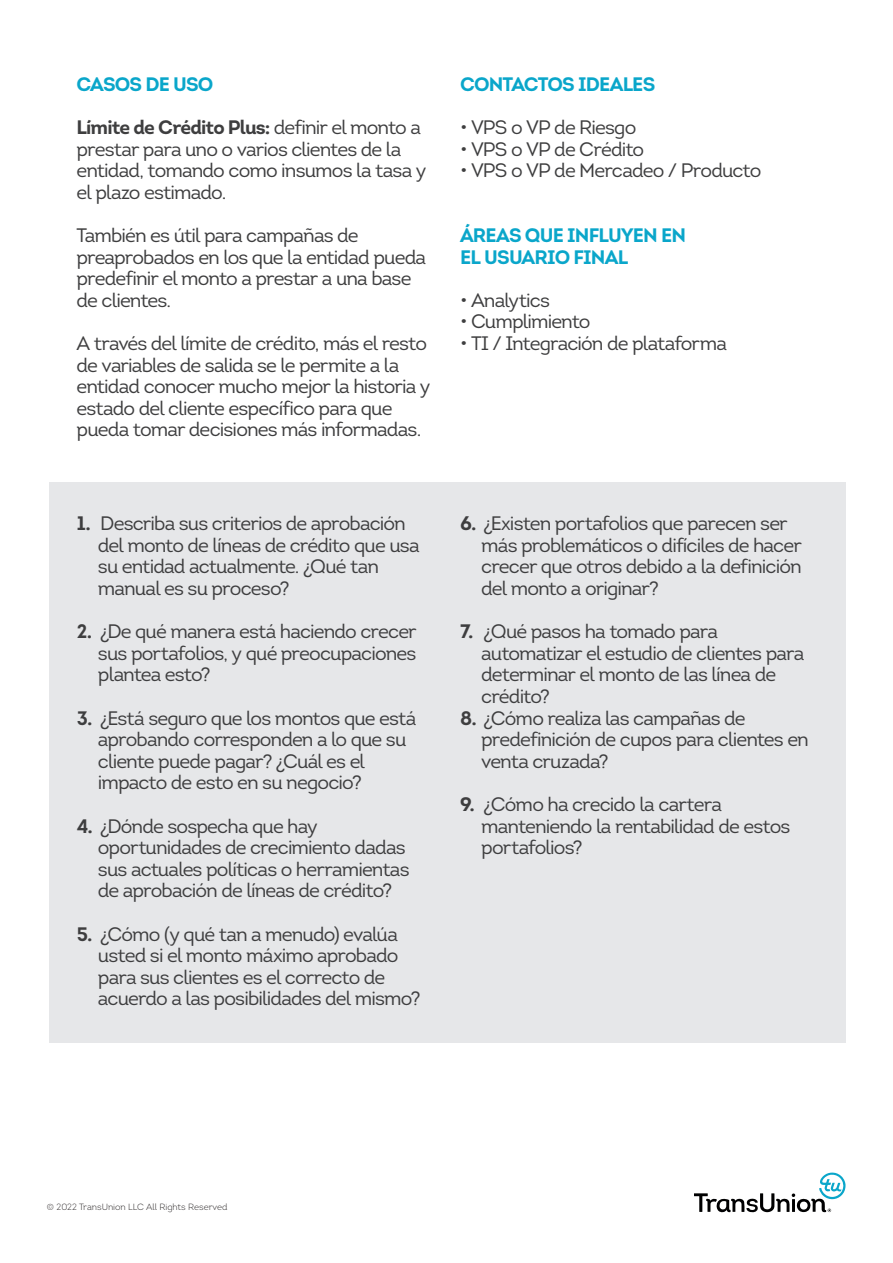
<style>
.page{position:relative;width:893px;height:1263px;background:#fff}
.page>*{position:absolute;margin:0;border:0;box-sizing:border-box;transform-origin:0 0}
.t1{font:19.5px/21.6px "Intro";letter-spacing:-.045em;color:#3e3e3f}
.t2{font:700 19.5px/21.6px "Intro";letter-spacing:-.04em;color:#0aa6ca}
.t3{font:300 9px "Intro";color:#231f20}
.s1{font-weight:700}
</style>
<div class="page">
<div style="left:49px;top:482px;width:796px;height:561px;background:#e6e7e9"></div>
<svg style="left:694px;top:1172px;width:151px;height:40px"></svg>
<p class="t2" style="left:77px;top:73px;width:138px">CASOS DE USO</p>
<p class="t1" style="left:77px;top:116px;width:351px"><span class="s1">Límite de Crédito Plus:</span> definir el monto a prestar para uno o varios clientes de la entidad, tomando como insumos la tasa y el plazo estimado.</p>
<p class="t1" style="left:77px;top:224px;width:351px">También es útil para campañas de preaprobados en los que la entidad pueda predefinir el monto a prestar a una base de clientes.</p>
<p class="t1" style="left:77px;top:332px;width:355px">A través del límite de crédito, más el resto de variables de salida se le permite a la entidad conocer mucho mejor la historia y estado del cliente específico para que pueda tomar decisiones más informadas.</p>
<p class="t1" style="left:98px;top:512px;width:323px;text-indent:-21px"><span class="s1">1.</span> Describa sus criterios de aprobación del monto de líneas de crédito que usa su entidad actualmente. ¿Qué tan manual es su proceso?</p>
<p class="t1" style="left:98px;top:620px;width:320px;text-align:justify;text-indent:-21px"><span class="s1">2.</span> ¿De qué manera está haciendo crecer sus portafolios, y qué preocupaciones plantea esto?</p>
<p class="t1" style="left:98px;top:707px;width:320px;text-indent:-21px"><span class="s1">3.</span> ¿Está seguro que los montos que está aprobando corresponden a lo que su cliente puede pagar? ¿Cuál es el impacto de esto en su negocio?</p>
<p class="t1" style="left:98px;top:815px;width:313px;text-indent:-21px"><span class="s1">4.</span> ¿Dónde sospecha que hay oportunidades de crecimiento dadas sus actuales políticas o herramientas de aprobación de líneas de crédito?</p>
<p class="t1" style="left:98px;top:923px;width:324px;text-indent:-21px"><span class="s1">5.</span> ¿Cómo (y qué tan a menudo) evalúa usted si el monto máximo aprobado para sus clientes es el correcto de acuerdo a las posibilidades del mismo?</p>
<p class="t2" style="left:460px;top:73px;width:197px">CONTACTOS IDEALES</p>
<p class="t1" style="left:460px;top:116px;width:178px">• VPS o VP de Riesgo</p>
<p class="t1" style="left:460px;top:138px;width:186px">• VPS o VP de Crédito</p>
<p class="t1" style="left:460px;top:160px;width:303px">• VPS o VP de Mercadeo / Producto</p>
<p class="t2" style="left:460px;top:224px;width:228px">ÁREAS QUE INFLUYEN EN<br>EL USUARIO FINAL</p>
<p class="t1" style="left:460px;top:289px;width:92px">• Analytics</p>
<p class="t1" style="left:460px;top:311px;width:132px">• Cumplimiento</p>
<p class="t1" style="left:460px;top:332px;width:268px">• TI / Integración de plataforma</p>
<p class="t1" style="left:481px;top:512px;width:322px;text-indent:-21px"><span class="s1">6.</span> ¿Existen portafolios que parecen ser más problemáticos o difíciles de hacer crecer que otros debido a la definición del monto a originar?</p>
<p class="t1" style="left:481px;top:620px;width:325px;text-indent:-21px"><span class="s1">7.</span> ¿Qué pasos ha tomado para automatizar el estudio de clientes para determinar el monto de las línea de crédito?</p>
<p class="t1" style="left:481px;top:707px;width:329px;text-indent:-21px"><span class="s1">8.</span> ¿Cómo realiza las campañas de predefinición de cupos para clientes en venta cruzada?</p>
<p class="t1" style="left:481px;top:793px;width:311px;text-indent:-21px"><span class="s1">9.</span> ¿Cómo ha crecido la cartera manteniendo la rentabilidad de estos portafolios?</p>
<p class="t3" style="left:47px;top:1201px;width:182px">© 2022 TransUnion LLC All Rights Reserved</p>
</div>
